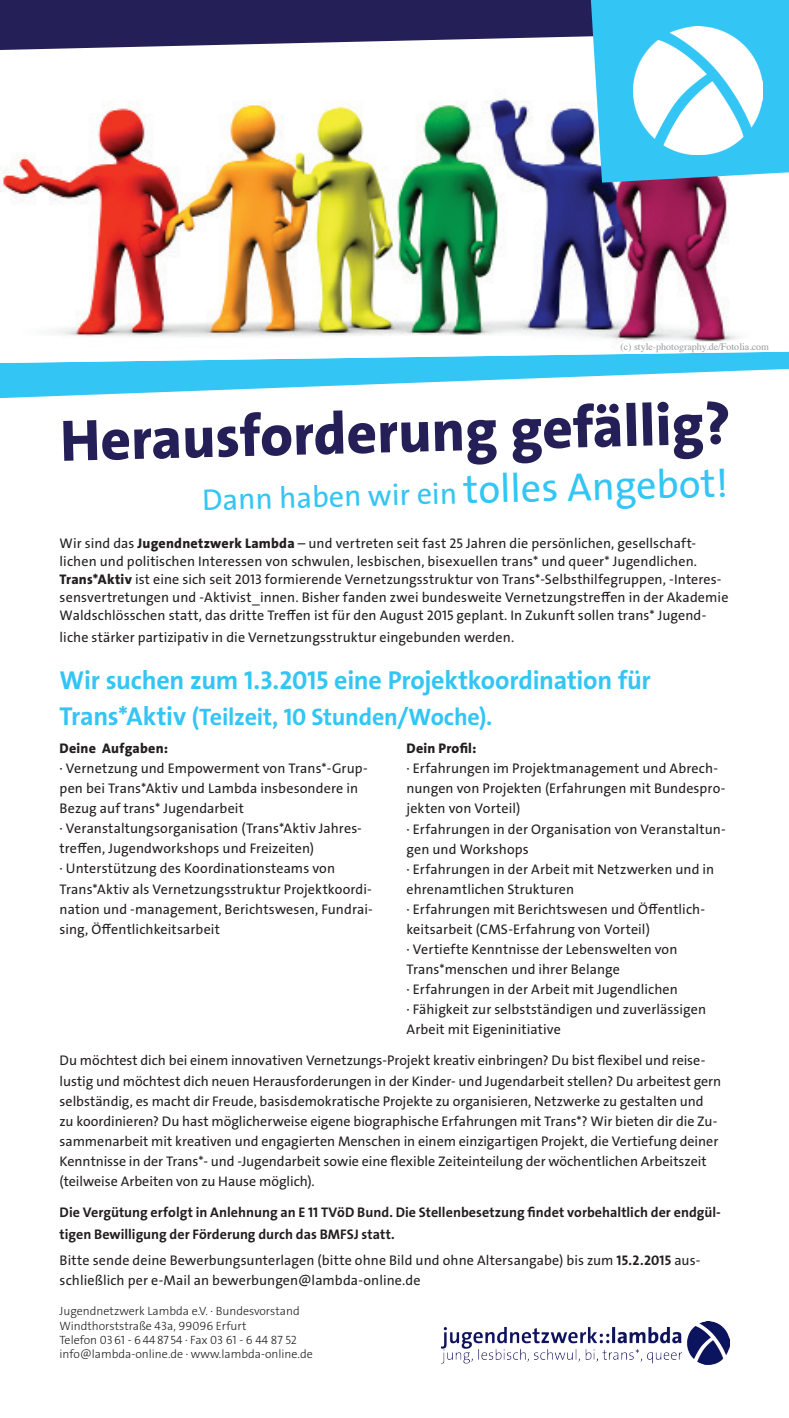
<style>
.page{position:relative;width:789px;height:1418px;background:#fff}
.page>*{position:absolute;margin:0;border:0;box-sizing:border-box;transform-origin:0 0}
.t1{font:800 59px "SPD The Sans";color:#242057}
.t2{font:40px "SPD The Sans";color:#33c5f3}
.t3{font:30px "SPD The Sans";color:#33c5f3}
.t4{font:700 26px "SPD The Sans";letter-spacing:-.01em;color:#33c5f3}
.t5{font:700 24px "SPD The Sans";letter-spacing:-.01em;color:#33c5f3}
.t6{font:14px/20px "SPD The Sans";letter-spacing:.005em;color:#231f20}
.t7{font:700 14px/22px "SPD The Sans";color:#231f20}
.t8{font:800 14px "SPD The Sans";letter-spacing:.015em;color:#231f20}
.t9{font:300 12px/14.4px "SPD The Sans";color:#231f20}
.t10{font:10px "Times";color:#97999c}
.s1{font-weight:800}
.s2{font-size:26px}
.s3{font-weight:700}
</style>
<div class="page">
<svg style="left:0;top:363px;width:788px;height:35px;fill:#33c5f3"></svg>
<img style="left:441px;top:1321px;width:288px;height:43px">
<img style="left:0;top:183px;width:788px;height:180px">
<svg style="left:0;top:0;width:788px;height:183px"></svg>
<img style="left:633px;top:27px;width:129px;height:128px">
<div style="left:620px;top:342px;width:153px;height:8px;background:#fff"></div>
<p class="t10" style="left:620px;top:337px;width:150px">(c) style-photography.de/Fotolia.com</p>
<h1 class="t1" style="left:60px;top:400px;width:671px;rotate:-1deg">Herausforderung gefällig?</h1>
<h3 class="t3" style="left:201px;top:482px;width:256px;rotate:-2deg">Dann haben wir ein</h3>
<h2 class="t2" style="left:463px;top:463px;width:266px;rotate:-1deg">tolles Angebot!</h2>
<p class="t6" style="left:60px;top:534px;width:670px;line-height:18px">Wir sind das <span class="s1">Jugendnetzwerk Lambda</span> – und vertreten seit fast 25 Jahren die persönlichen, gesellschaft&shy;lichen und politischen Interessen von schwulen, lesbischen, bisexuellen trans* und queer* Jugendlichen.<br><span class="s1">Trans*Aktiv</span> ist eine sich seit 2013 formierende Vernetzungsstruktur von Trans*-Selbsthilfegruppen, -Interes&shy;sensvertretungen und -Aktivist_innen. Bisher fanden zwei bundesweite Vernetzungstreffen in der Akademie Waldschlösschen statt, das dritte Treffen ist für den August 2015 geplant. In Zukunft sollen trans* Jugend-</p>
<p class="t6" style="left:60px;top:627px;width:456px">liche stärker partizipativ in die Vernetzungsstruktur eingebunden werden.</p>
<h3 class="t4" style="left:60px;top:663px;width:592px">Wir suchen zum 1.3.2015 eine Projektkoordination für</h3>
<h3 class="t5" style="left:60px;top:701px;width:434px"><span class="s2">Trans*Aktiv</span> (Teilzeit, 10 Stunden/Woche).</h3>
<p class="t8" style="left:60px;top:739px;width:110px">Deine Aufgaben:</p>
<p class="t6" style="left:60px;top:758px;width:314px">· Vernetzung und Empowerment von Trans*-Grup&shy;pen bei Trans*Aktiv und Lambda insbesondere in Bezug auf trans* Jugendarbeit<br>· Veranstaltungsorganisation (Trans*Aktiv Jahres&shy;treffen, Jugendworkshops und Freizeiten)<br>· Unterstützung des Koordinationsteams von Trans*Aktiv als Vernetzungsstruktur Projektkoordi&shy;nation und -management, Berichtswesen, Fundrai&shy;sing, Öffentlichkeitsarbeit</p>
<p class="t8" style="left:406px;top:739px;width:71px">Dein Profil:</p>
<p class="t6" style="left:406px;top:758px;width:320px">· Erfahrungen im Projektmanagement und Abrech&shy;nungen von Projekten (Erfahrungen mit Bundespro&shy;jekten von Vorteil)<br>· Erfahrungen in der Organisation von Veranstaltun&shy;gen und Workshops<br>· Erfahrungen in der Arbeit mit Netzwerken und in ehrenamtlichen Strukturen<br>· Erfahrungen mit Berichtswesen und Öffentlich&shy;keitsarbeit (CMS-Erfahrung von Vorteil)<br>· Vertiefte Kenntnisse der Lebenswelten von Trans*menschen und ihrer Belange<br>· Erfahrungen in der Arbeit mit Jugendlichen<br>· Fähigkeit zur selbstständigen und zuverlässigen Arbeit mit Eigeninitiative</p>
<p class="t6" style="left:60px;top:1050px;width:662px">Du möchtest dich bei einem innovativen Vernetzungs-Projekt kreativ einbringen? Du bist flexibel und reise&shy;lustig und möchtest dich neuen Herausforderungen in der Kinder- und Jugendarbeit stellen? Du arbeitest gern selbständig, es macht dir Freude, basisdemokratische Projekte zu organisieren, Netzwerke zu gestalten und<br>zu koordinieren? Du hast möglicherweise eigene biographische Erfahrungen mit Trans*? Wir bieten dir die Zu&shy;sammenarbeit mit kreativen und engagierten Menschen in einem einzigartigen Projekt, die Vertiefung deiner Kenntnisse in der Trans*- und -Jugendarbeit sowie eine flexible Zeiteinteilung der wöchentlichen Arbeitszeit (teilweise Arbeiten von zu Hause möglich).</p>
<p class="t7" style="left:60px;top:1201px;width:662px">Die Vergütung erfolgt in Anlehnung an E 11 TVöD Bund. Die Stellenbesetzung findet vorbehaltlich der endgül&shy;tigen Bewilligung der Förderung durch das BMFSJ statt.</p>
<p class="t6" style="left:60px;top:1249px;width:641px">Bitte sende deine Bewerbungsunterlagen (bitte ohne Bild und ohne Altersangabe) bis zum <span class="s3">15.2.2015</span> aus&shy;schließlich per e-Mail an bewerbungen@lambda-online.de</p>
<p class="t9" style="left:60px;top:1303px;width:254px">Jugendnetzwerk Lambda e.V. · Bundesvorstand Windthorststraße 43a, 99096 Erfurt<br>Telefon 0361 - 64487 54 · Fax 03 61 - 6 44 87 52 info@lambda-online.de · www.lambda-online.de</p>
</div>
